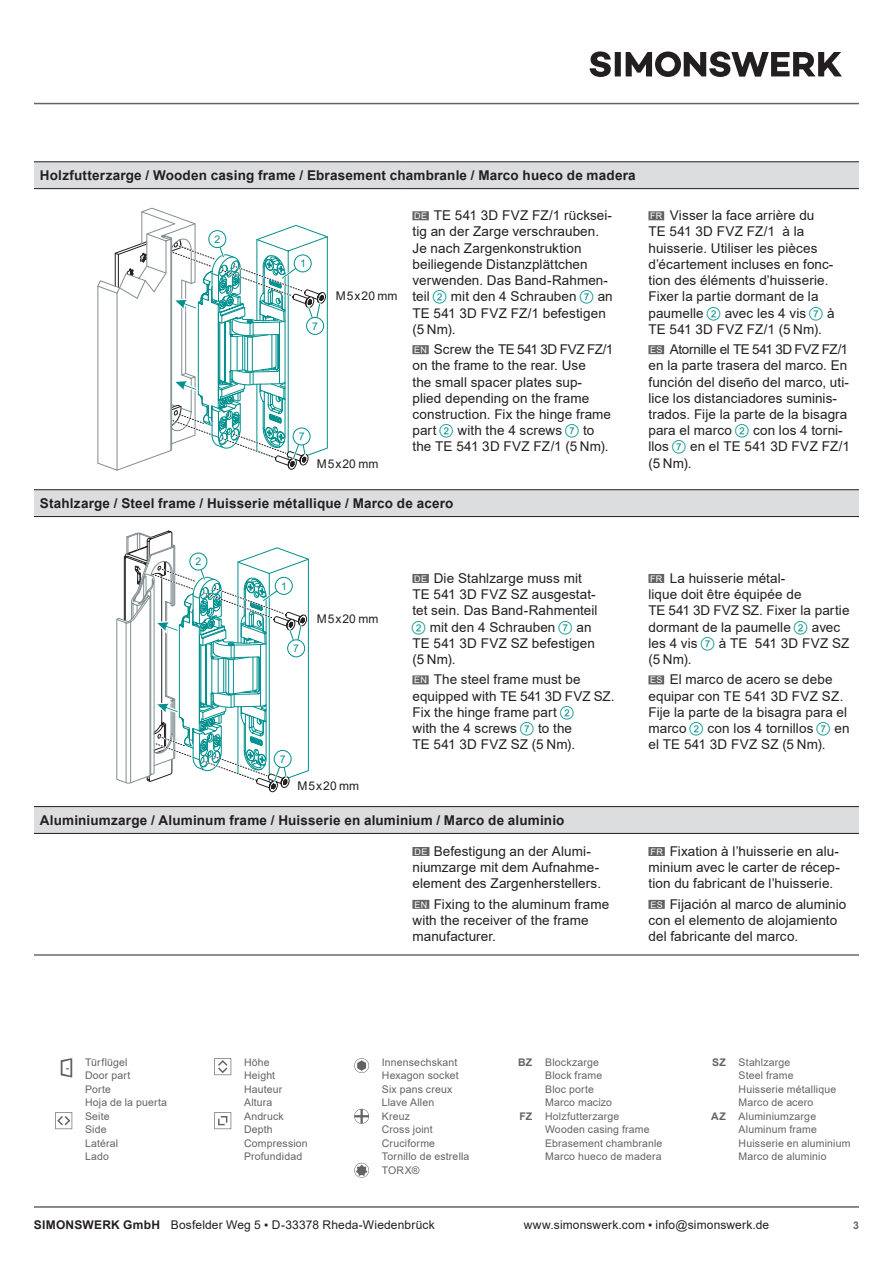
<style>
.page{position:relative;width:893px;height:1263px;background:#fff}
.page>*{position:absolute;margin:0;border:0;box-sizing:border-box;transform-origin:0 0}
.Handlung_FRA{font:13.5px/16.2px "Arial";letter-spacing:.01em;color:#231f20}
.Handlung_SPA{font:13.5px/16.2px "Arial";letter-spacing:.005em;color:#231f20}
.Handlung_DEU{font:13.5px/16.2px "Arial";letter-spacing:.005em;color:#231f20}
.Handlung_ENG{font:13.5px/16.2px "Arial";letter-spacing:.005em;color:#231f20}
.Handlungüberschrift{font:700 13.5px "Arial";letter-spacing:.015em;color:#231f20}
.Tab_Körper_Std{font:12px "Arial";letter-spacing:.01em;color:#231f20}
.Legende{font:10.5px/13.5px "Arial";letter-spacing:.015em;color:#636366}
.Legende_Abkürzung{font:700 10.5px "Arial";letter-spacing:.03em;color:#636366}
.t1{font:10.5px "Arial";color:#00908e}
.s1{font-size:9px;color:#fff}
.s2{font-family:"The M Xcalls";font-size:12px;color:#00908e}
.s3{font-weight:700}
</style>
<div class="page">
<hr style="left:34px;top:103px;width:825px;height:1px;background:#636366">
<hr style="left:34px;top:1206px;width:825px;height:2px;background:#636366">
<svg style="left:590px;top:51px;width:252px;height:26px"></svg>
<div style="left:34px;top:162px;width:825px;height:27px;background:#dcdddf"></div>
<hr style="left:34px;top:162px;width:370px;height:1px;background:#231f20">
<hr style="left:404px;top:162px;width:455px;height:1px;background:#231f20">
<hr style="left:34px;top:188px;width:370px;height:1px;background:#231f20">
<hr style="left:404px;top:188px;width:455px;height:1px;background:#231f20">
<svg style="left:97px;top:208px;width:231px;height:263px"></svg>
<div style="left:293px;top:428px;width:17px;height:17px;background:#fff;border-radius:50%"></div>
<div style="left:293px;top:428px;width:17px;height:17px;border:1px solid #00908e;border-radius:50%"></div>
<div style="left:412px;top:211px;width:17px;height:9px;background:#636366"></div>
<div style="left:412px;top:345px;width:17px;height:9px;background:#636366"></div>
<div style="left:648px;top:211px;width:16px;height:9px;background:#636366"></div>
<div style="left:648px;top:345px;width:16px;height:9px;background:#636366"></div>
<div style="left:34px;top:490px;width:825px;height:26px;background:#dcdddf"></div>
<hr style="left:34px;top:489px;width:370px;height:1px;background:#231f20">
<hr style="left:404px;top:489px;width:455px;height:1px;background:#231f20">
<hr style="left:34px;top:516px;width:370px;height:1px;background:#231f20">
<hr style="left:404px;top:516px;width:455px;height:1px;background:#231f20">
<svg style="left:116px;top:530px;width:193px;height:262px"></svg>
<div style="left:274px;top:750px;width:17px;height:17px;background:#fff;border-radius:50%"></div>
<div style="left:274px;top:750px;width:17px;height:18px;border:1px solid #00908e;border-radius:50%"></div>
<div style="left:412px;top:574px;width:17px;height:9px;background:#636366"></div>
<div style="left:412px;top:675px;width:17px;height:9px;background:#636366"></div>
<div style="left:648px;top:574px;width:16px;height:9px;background:#636366"></div>
<div style="left:648px;top:675px;width:16px;height:9px;background:#636366"></div>
<div style="left:34px;top:806px;width:825px;height:27px;background:#dcdddf"></div>
<hr style="left:34px;top:955px;width:370px;height:1px;background:#231f20">
<hr style="left:404px;top:955px;width:455px;height:1px;background:#231f20">
<hr style="left:34px;top:806px;width:370px;height:1px;background:#231f20">
<hr style="left:404px;top:806px;width:455px;height:1px;background:#231f20">
<hr style="left:34px;top:833px;width:370px;height:1px;background:#231f20">
<hr style="left:404px;top:833px;width:455px;height:1px;background:#231f20">
<div style="left:412px;top:847px;width:17px;height:9px;background:#636366"></div>
<div style="left:412px;top:900px;width:17px;height:9px;background:#636366"></div>
<div style="left:648px;top:847px;width:17px;height:9px;background:#636366"></div>
<div style="left:648px;top:900px;width:17px;height:9px;background:#636366"></div>
<svg style="left:61px;top:1058px;width:11px;height:19px"></svg>
<svg style="left:55px;top:1112px;width:17px;height:17px"></svg>
<svg style="left:214px;top:1058px;width:17px;height:17px"></svg>
<svg style="left:214px;top:1112px;width:17px;height:17px"></svg>
<svg style="left:354px;top:1058px;width:15px;height:15px"></svg>
<svg style="left:354px;top:1109px;width:15px;height:15px"></svg>
<svg style="left:354px;top:1163px;width:15px;height:15px"></svg>
<p class="Handlungüberschrift" style="left:40px;top:166px;width:597px">Holzfutterzarge / Wooden casing frame / Ebrasement chambranle / Marco hueco de madera</p>
<p class="t1" style="left:214px;top:232px;width:7px">2</p>
<p class="t1" style="left:300px;top:257px;width:7px">1</p>
<p class="t1" style="left:312px;top:319px;width:7px">7</p>
<p class="Tab_Körper_Std" style="left:336px;top:288px;width:63px">M 5 x 20 mm</p>
<p class="t1" style="left:299px;top:430px;width:7px">7</p>
<p class="Tab_Körper_Std" style="left:317px;top:455px;width:63px">M 5 x 20 mm</p>
<p class="Handlung_DEU" style="left:412px;top:207px;width:202px"><span class="s1">DE</span> TE 541 3D FVZ FZ/1 rücksei&shy;tig an der Zarge verschrauben.<br>Je nach Zargenkonstruktion beiliegende Distanzplättchen verwenden. Das Band-Rahmen&shy;teil <span class="s2">2</span> mit den 4 Schrauben <span class="s2">7</span> an<br>TE 541 3D FVZ FZ/1 befestigen (5 Nm).</p>
<p class="Handlung_ENG" style="left:412px;top:341px;width:202px"><span class="s1">EN</span> Screw the TE 541 3D FVZ FZ/1 on the frame to the rear. Use<br>the small spacer plates sup&shy;plied depending on the frame construction. Fix the hinge frame part <span class="s2">2</span> with the 4 screws <span class="s2">7</span> to the TE 541 3D FVZ FZ/1 (5 Nm).</p>
<p class="Handlungüberschrift" style="left:40px;top:494px;width:415px">Stahlzarge / Steel frame / Huisserie métallique / Marco de acero</p>
<p class="Handlung_FRA" style="left:648px;top:207px;width:188px"><span class="s1">FR</span> Visser la face arrière du<br>TE 541 3D FVZ FZ/1 à la huisserie. Utiliser les pièces d’écartement incluses en fonc&shy;tion des éléments d’huisserie.<br>Fixer la partie dormant de la paumelle <span class="s2">2</span> avec les 4 vis <span class="s2">7</span> à<br>TE 541 3D FVZ FZ/1 (5 Nm).</p>
<p class="Handlung_SPA" style="left:648px;top:341px;width:203px"><span class="s1">ES</span> Atornille el TE 541 3D FVZ FZ/1 en la parte trasera del marco. En función del diseño del marco, uti&shy;lice los distanciadores suminis&shy;trados. Fije la parte de la bisagra para el marco <span class="s2">2</span> con los 4 torni&shy;llos <span class="s2">7</span> en el TE 541 3D FVZ FZ/1 (5 Nm).</p>
<p class="t1" style="left:196px;top:555px;width:7px">2</p>
<p class="t1" style="left:281px;top:579px;width:7px">1</p>
<p class="t1" style="left:293px;top:641px;width:7px">7</p>
<p class="Tab_Körper_Std" style="left:317px;top:610px;width:63px">M 5 x 20 mm</p>
<p class="t1" style="left:280px;top:752px;width:7px">7</p>
<p class="Tab_Körper_Std" style="left:298px;top:777px;width:63px">M 5 x 20 mm</p>
<p class="Handlung_DEU" style="left:412px;top:570px;width:187px"><span class="s1">DE</span> Die Stahlzarge muss mit<br>TE 541 3D FVZ SZ ausgestat&shy;tet sein. Das Band-Rahmenteil<br><span class="s2">2</span> mit den 4 Schrauben <span class="s2">7</span> an<br>TE 541 3D FVZ SZ befestigen (5 Nm).</p>
<p class="Handlung_ENG" style="left:412px;top:671px;width:203px"><span class="s1">EN</span> The steel frame must be equipped with TE 541 3D FVZ SZ.<br>Fix the hinge frame part <span class="s2">2<br></span>with the 4 screws <span class="s2">7</span> to the<br>TE 541 3D FVZ SZ (5 Nm).</p>
<p class="Handlungüberschrift" style="left:40px;top:811px;width:526px">Aluminiumzarge / Aluminum frame / Huisserie en aluminium / Marco de aluminio</p>
<p class="Handlung_DEU" style="left:412px;top:843px;width:190px"><span class="s1">DE</span> Befestigung an der Alumi&shy;niumzarge mit dem Aufnahme&shy;element des Zargenherstellers.</p>
<p class="Handlung_ENG" style="left:412px;top:896px;width:198px"><span class="s1">EN</span> Fixing to the aluminum frame with the receiver of the frame manufacturer.</p>
<p class="Handlung_FRA" style="left:648px;top:570px;width:203px"><span class="s1">FR</span> La huisserie métal-<br>lique doit être équipée de<br>TE 541 3D FVZ SZ. Fixer la partie dormant de la paumelle <span class="s2">2</span> avec les 4 vis <span class="s2">7</span> à TE 541 3D FVZ SZ (5 Nm).</p>
<p class="Handlung_SPA" style="left:648px;top:671px;width:203px"><span class="s1">ES</span> El marco de acero se debe equipar con TE 541 3D FVZ SZ.<br>Fije la parte de la bisagra para el marco <span class="s2">2</span> con los 4 tornillos <span class="s2">7</span> en el TE 541 3D FVZ SZ (5 Nm).</p>
<p class="Handlung_FRA" style="left:648px;top:843px;width:193px;text-align:justify"><span class="s1">FR</span> Fixation à l’huisserie en alu&shy;minium avec le carter de récep&shy;tion du fabricant de l’huisserie.</p>
<p class="Handlung_SPA" style="left:648px;top:896px;width:199px"><span class="s1">ES</span> Fijación al marco de aluminio con el elemento de alojamiento del fabricante del marco.</p>
<p class="Legende" style="left:85px;top:1055px;width:44px">Türflügel</p>
<p class="Legende" style="left:85px;top:1069px;width:47px">Door part</p>
<p class="Legende" style="left:85px;top:1082px;width:27px">Porte</p>
<p class="Legende" style="left:85px;top:1096px;width:84px">Hoja de la puerta</p>
<p class="Legende" style="left:85px;top:1109px;width:26px">Seite</p>
<p class="Legende" style="left:85px;top:1123px;width:23px">Side</p>
<p class="Legende" style="left:85px;top:1136px;width:35px">Latéral</p>
<p class="Legende" style="left:85px;top:1150px;width:25px">Lado</p>
<p class="Legende" style="left:244px;top:1055px;width:65px">Höhe<br>Height<br>Hauteur<br>Altura<br>Andruck<br>Depth<br>Compression<br>Profundidad</p>
<p class="Legende" style="left:382px;top:1055px;width:89px">Innensechskant<br>Hexagon socket<br>Six pans creux<br>Llave Allen<br>Kreuz<br>Cross joint<br>Cruciforme<br>Tornillo de estrella<br>TORX®</p>
<p class="Legende" style="left:545px;top:1055px;width:119px">Blockzarge<br>Block frame<br>Bloc porte<br>Marco macizo<br>Holzfutterzarge<br>Wooden casing frame<br>Ebrasement chambranle<br>Marco hueco de madera</p>
<p class="Legende_Abkürzung" style="left:518px;top:1055px;width:16px">BZ</p>
<p class="Legende_Abkürzung" style="left:519px;top:1109px;width:14px">FZ</p>
<p class="Legende_Abkürzung" style="left:712px;top:1055px;width:15px">SZ</p>
<p class="Legende_Abkürzung" style="left:711px;top:1109px;width:16px">AZ</p>
<p class="Legende" style="left:739px;top:1055px;width:113px">Stahlzarge<br>Steel frame<br>Huisserie métallique<br>Marco de acero<br>Aluminiumzarge<br>Aluminum frame<br>Huisserie en aluminium<br>Marco de aluminio</p>
<p class="Tab_Körper_Std" style="left:34px;top:1216px;width:402px"><span class="s3">SIMONSWERK GmbH</span> Bosfelder Weg 5 ▪ D-33378 Rheda-Wiedenbrück</p>
<p class="Tab_Körper_Std" style="left:524px;top:1216px;width:247px">www.simonswerk.com ▪ info@simonswerk.de</p>
<p class="Legende_Abkürzung" style="left:853px;top:1218px;width:7px">3</p>
</div>
